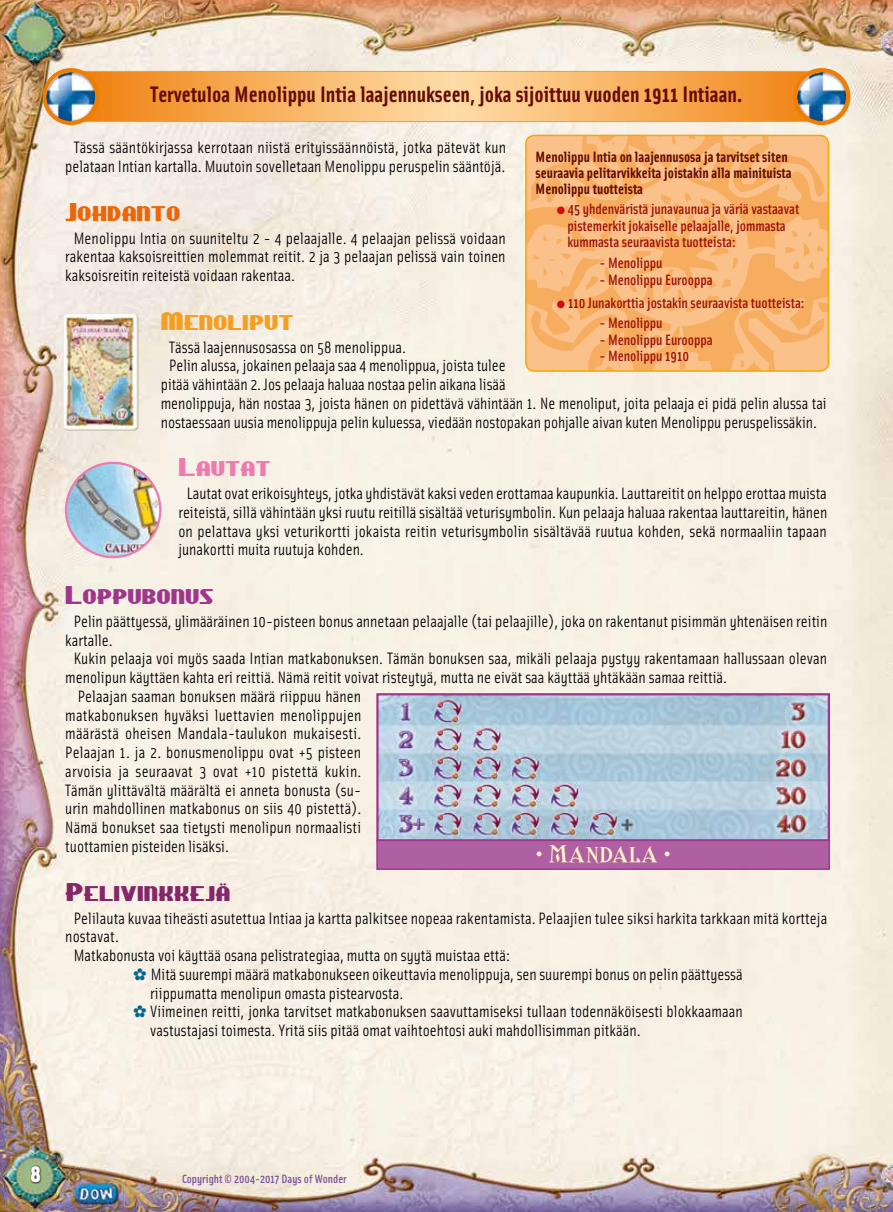
<style>
.page{position:relative;width:893px;height:1212px;background:#fff}
.page>*{position:absolute;margin:0;border:0;box-sizing:border-box;transform-origin:0 0}
.t1{font:700 22.5px "Solex OT";color:#640c00}
.t2{font:900 22.5px "Solex OT";color:#fff}
.t3{font:21.6px "Chippewa Falls NF";color:#842768;scale:1.18 1}
.t4{font:21.6px "Chippewa Falls NF";color:#9f368b;scale:1.18 1}
.t5{font:21.6px "Chippewa Falls NF";color:#f59e24;scale:1.18 1}
.t6{font:21.6px "Chippewa Falls NF";color:#ec6608;scale:1.18 1}
.t7{font:21.6px "Chippewa Falls NF";color:#ee7bae;scale:1.18 1}
.t8{font:20.25px "Shangri La NF Small Caps";color:#fff5c5}
.t9{font:16.5px/18.8px "Solex OT";color:#000;text-align:justify}
.t10{font:500 15px/16.5px "Solex OT";letter-spacing:-.005em;color:#9c1006}
.t11{font:700 15px/15.8px "Solex OT";color:#640c00}
.t12{font:500 12px "Solex OT";color:#78509c}
.s1{color:#d20a11}
</style>
<div class="page">
<img style="left:0;top:0;width:893px;height:1212px">
<svg style="left:30px;top:1165px;width:12px;height:19px"></svg>
<svg style="left:88px;top:73px;width:717px;height:47px;background:#f8b160"></svg>
<div style="left:70px;top:71px;width:761px;height:51px;border:1px solid #f7a600;border-radius:13px"></div>
<div style="left:43px;top:68px;width:57px;height:57px;background:#ef7d00;border-radius:50%"></div>
<img style="left:46px;top:72px;width:49px;height:49px;border-radius:24px">
<div style="left:793px;top:68px;width:57px;height:57px;background:#ef7d00;border-radius:50%"></div>
<img style="left:797px;top:72px;width:49px;height:49px;border-radius:24px">
<img style="left:526px;top:135px;width:302px;height:236px">
<div style="left:525px;top:135px;width:304px;height:237px;border:2px solid #f7a600;border-radius:9px"></div>
<img style="left:66px;top:463px;width:94px;height:94px;border-radius:47px">
<div style="left:65px;top:462px;width:96px;height:96px;border:2px solid #ee7bae;border-radius:50%"></div>
<img style="left:379px;top:696px;width:448px;height:142px">
<div style="left:376px;top:693px;width:454px;height:148px;border:2px solid #9f368b"></div>
<div style="left:377px;top:840px;width:452px;height:29px;background:#af60a2"></div>
<div style="left:376px;top:839px;width:454px;height:31px;border:2px solid #9f368b"></div>
<svg style="left:64px;top:314px;width:75px;height:117px"></svg>
<img style="left:65px;top:315px;width:72px;height:113px">
<div style="left:63px;top:313px;width:74px;height:116px;border:1px solid #ece6d8;border-radius:4px"></div>
<svg style="left:134px;top:968px;width:12px;height:12px"></svg>
<svg style="left:134px;top:1005px;width:12px;height:12px"></svg>
<h1 class="t1" style="left:151px;top:80px;width:593px">Tervetuloa Menolippu Intia laajennukseen, joka sijoittuu vuoden 1911 Intiaan.</h1>
<p class="t9" style="left:65px;top:138px;width:442px;text-align:center">Tässä sääntökirjassa kerrotaan niistä erityissäännöistä, jotka pätevät kun pelataan Intian kartalla. Muutoin sovelletaan Menolippu peruspelin sääntöjä.</p>
<h2 class="t6" style="left:65px;top:196px;width:99px">Johdanto</h2>
<p class="t9" style="left:65px;top:228px;width:442px;text-indent:8px">Menolippu Intia on suuniteltu 2 - 4 pelaajalle. 4 pelaajan pelissä voidaan rakentaa kaksoisreittien molemmat reitit. 2 ja 3 pelaajan pelissä vain toinen kaksoisreitin reiteistä voidaan rakentaa.</p>
<h2 class="t5" style="left:161px;top:305px;width:114px">Menoliput</h2>
<p class="t9" style="left:169px;top:337px;width:238px">Tässä laajennusosassa on 58 menolippua.</p>
<p class="t9" style="left:169px;top:356px;width:338px">Pelin alussa, jokainen pelaaja saa 4 menolippua, joista tulee</p>
<p class="t9" style="left:161px;top:374px;width:346px">pitää vähintään 2. Jos pelaaja haluaa nostaa pelin aikana lisää</p>
<p class="t9" style="left:161px;top:393px;width:667px">menolippuja, hän nostaa 3, joista hänen on pidettävä vähintään 1. Ne menoliput, joita pelaaja ei pidä pelin alussa tai</p>
<p class="t9" style="left:161px;top:412px;width:658px">nostaessaan uusia menolippuja pelin kuluessa, viedään nostopakan pohjalle aivan kuten Menolippu peruspelissäkin.</p>
<h2 class="t7" style="left:178px;top:452px;width:80px">Lautat</h2>
<p class="t9" style="left:178px;top:483px;width:650px;text-indent:8px">Lautat ovat erikoisyhteys, jotka yhdistävät kaksi veden erottamaa kaupunkia. Lauttareitit on helppo erottaa muista reiteistä, sillä vähintään yksi ruutu reitillä sisältää veturisymbolin. Kun pelaaja haluaa rakentaa lauttareitin, hänen on pelattava yksi veturikortti jokaista reitin veturisymbolin sisältävää ruutua kohden, sekä normaaliin tapaan junakortti muita ruutuja kohden.</p>
<h2 class="t4" style="left:65px;top:580px;width:127px">Loppubonus</h2>
<p class="t9" style="left:74px;top:611px;width:755px">Pelin päättyessä, ylimääräinen 10-pisteen bonus annetaan pelaajalle (tai pelaajille), joka on rakentanut pisimmän yhtenäisen reitin</p>
<p class="t9" style="left:65px;top:630px;width:49px">kartalle.</p>
<p class="t9" style="left:74px;top:649px;width:755px">Kukin pelaaja voi myös saada Intian matkabonuksen. Tämän bonuksen saa, mikäli pelaaja pystyy rakentamaan hallussaan olevan</p>
<p class="t9" style="left:65px;top:667px;width:663px">menolipun käyttäen kahta eri reittiä. Nämä reitit voivat risteytyä, mutta ne eivät saa käyttää yhtäkään samaa reittiä.</p>
<p class="t9" style="left:78px;top:686px;width:285px">Pelaajan saaman bonuksen määrä riippuu hänen</p>
<p class="t9" style="left:65px;top:705px;width:298px">matkabonuksen hyväksi luettavien menolippujen</p>
<p class="t9" style="left:65px;top:724px;width:298px">määrästä oheisen Mandala-taulukon mukaisesti.</p>
<p class="t9" style="left:65px;top:742px;width:297px">Pelaajan 1. ja 2. bonusmenolippu ovat +5 pisteen</p>
<p class="t9" style="left:65px;top:761px;width:298px">arvoisia ja seuraavat 3 ovat +10 pistettä kukin.</p>
<p class="t9" style="left:65px;top:780px;width:297px">Tämän ylittävältä määrältä ei anneta bonusta (su-</p>
<p class="t9" style="left:65px;top:799px;width:298px">urin mahdollinen matkabonus on siis 40 pistettä).</p>
<p class="t9" style="left:65px;top:817px;width:297px">Nämä bonukset saa tietysti menolipun normaalisti</p>
<p class="t9" style="left:65px;top:836px;width:165px">tuottamien pisteiden lisäksi.</p>
<h2 class="t3" style="left:65px;top:876px;width:142px">Pelivinkkejä</h2>
<p class="t9" style="left:74px;top:908px;width:755px">Pelilauta kuvaa tiheästi asutettua Intiaa ja kartta palkitsee nopeaa rakentamista. Pelaajien tulee siksi harkita tarkkaan mitä kortteja</p>
<p class="t9" style="left:65px;top:926px;width:55px">nostavat.</p>
<p class="t9" style="left:74px;top:945px;width:438px">Matkabonusta voi käyttää osana pelistrategiaa, mutta on syytä muistaa että:</p>
<p class="t9" style="left:151px;top:964px;width:593px">Mitä suurempi määrä matkabonukseen oikeuttavia menolippuja, sen suurempi bonus on pelin päättyessä</p>
<p class="t9" style="left:150px;top:983px;width:254px">riippumatta menolipun omasta pistearvosta.</p>
<p class="t9" style="left:150px;top:1001px;width:594px">Viimeinen reitti, jonka tarvitset matkabonuksen saavuttamiseksi tullaan todennäköisesti blokkaamaan</p>
<p class="t9" style="left:150px;top:1020px;width:492px">vastustajasi toimesta. Yritä siis pitää omat vaihtoehtosi auki mahdollisimman pitkään.</p>
<p class="t11" style="left:536px;top:148px;width:258px">Menolippu Intia on laajennusosa ja tarvitset siten seuraavia pelitarvikkeita joistakin alla mainituista<br>Menolippu tuotteista</p>
<p class="t10" style="left:567px;top:200px;width:233px;text-indent:-11px"><span class="s1">●</span> 45 yhdenväristä junavaunua ja väriä vastaavat pistemerkit jokaiselle pelaajalle, jommasta kummasta seuraavista tuotteista:</p>
<p class="t10" style="left:599px;top:254px;width:65px">- Menolippu</p>
<p class="t10" style="left:599px;top:271px;width:115px">- Menolippu Eurooppa</p>
<p class="t10" style="left:557px;top:293px;width:249px"><span class="s1">●</span> 110 Junakorttia jostakin seuraavista tuotteista:</p>
<p class="t10" style="left:599px;top:314px;width:65px">- Menolippu</p>
<p class="t10" style="left:599px;top:331px;width:115px">- Menolippu Eurooppa</p>
<p class="t10" style="left:599px;top:347px;width:91px">- Menolippu 1910</p>
<p class="t8" style="left:537px;top:839px;width:134px">• MANDALA •</p>
<h1 class="t2" style="left:30px;top:1158px;width:13px">8</h1>
<p class="t12" style="left:182px;top:1171px;width:166px">Copyright © 2004-2017 Days of Wonder</p>
</div>
